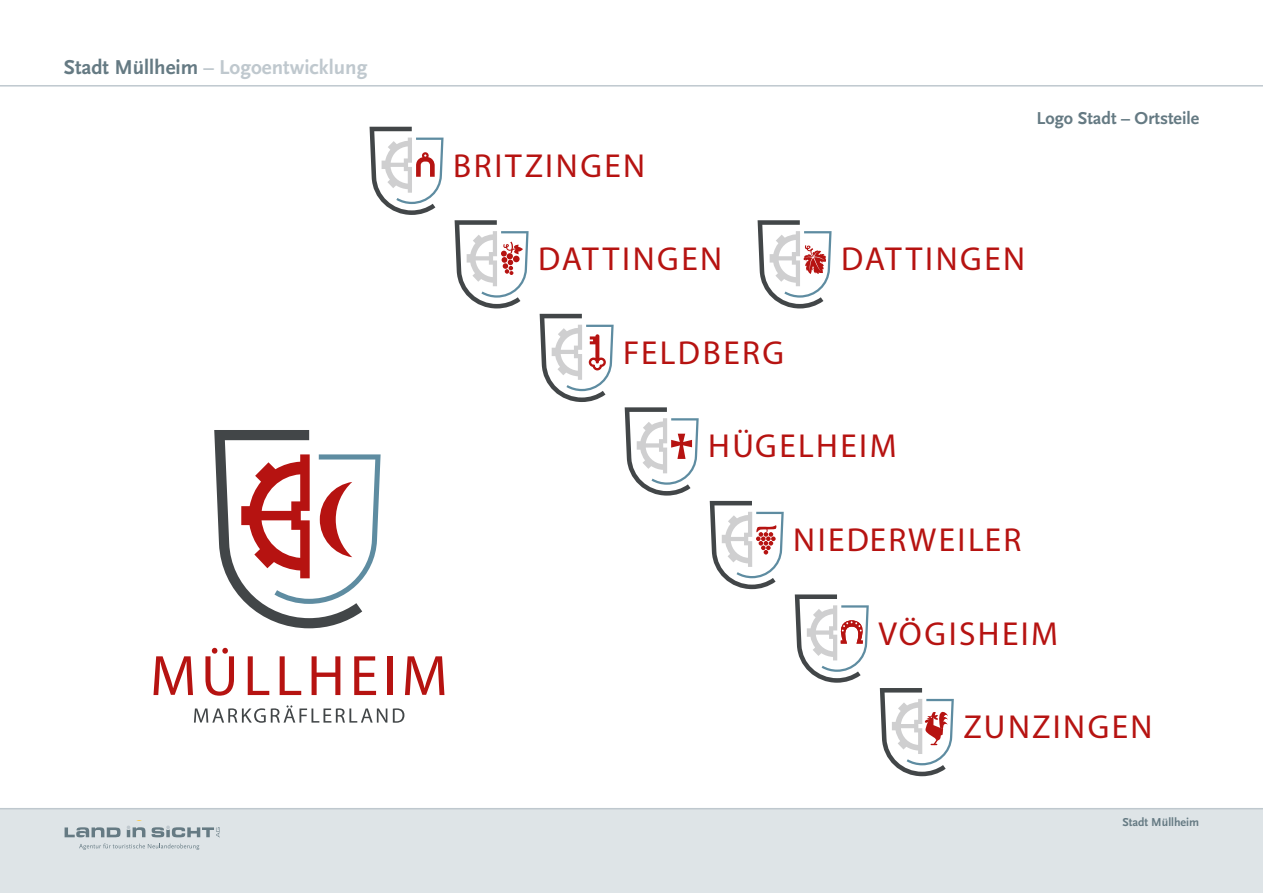
<style>
.page{position:relative;width:1263px;height:893px;background:#fff}
.page>*{position:absolute;margin:0;border:0;box-sizing:border-box;transform-origin:0 0}
.t1{font:33.3px "Myriad Pro";letter-spacing:.075em;color:#b61311}
.t2{font:700 21px "Scala Sans LF";color:#bfc8ce}
.t3{font:700 18px "Scala Sans LF";color:#657a83}
.t4{font:700 12px "Scala Sans LF";color:#657a83}
.s1{color:#657a83}
</style>
<div class="page">
<div style="left:0;top:808px;width:1263px;height:85px;background:#dee4e7"></div>
<hr style="left:0;top:85px;width:1263px;height:2px;background:#bfc8ce">
<hr style="left:0;top:808px;width:1263px;height:1px;background:#bfc8ce">
<svg style="left:65px;top:827px;width:56px;height:10px"></svg>
<svg style="left:152px;top:825px;width:68px;height:12px"></svg>
<svg style="left:79px;top:843px;width:120px;height:7px"></svg>
<svg style="left:127px;top:825px;width:18px;height:12px"></svg>
<svg style="left:214px;top:430px;width:167px;height:198px"></svg>
<svg style="left:153px;top:656px;width:40px;height:39px"></svg>
<svg style="left:205px;top:648px;width:29px;height:48px"></svg>
<svg style="left:248px;top:656px;width:21px;height:39px"></svg>
<svg style="left:280px;top:656px;width:21px;height:39px"></svg>
<svg style="left:312px;top:656px;width:28px;height:39px"></svg>
<svg style="left:354px;top:656px;width:22px;height:39px"></svg>
<div style="left:387px;top:656px;width:5px;height:39px;background:#b61311"></div>
<svg style="left:405px;top:656px;width:39px;height:39px"></svg>
<svg style="left:194px;top:705px;width:193px;height:18px"></svg>
<svg style="left:393px;top:708px;width:11px;height:15px"></svg>
<svg style="left:370px;top:127px;width:73px;height:88px"></svg>
<svg style="left:455px;top:220px;width:74px;height:88px"></svg>
<svg style="left:757px;top:220px;width:74px;height:88px"></svg>
<svg style="left:540px;top:314px;width:74px;height:88px"></svg>
<svg style="left:625px;top:407px;width:74px;height:89px"></svg>
<svg style="left:710px;top:501px;width:74px;height:88px"></svg>
<svg style="left:795px;top:594px;width:74px;height:89px"></svg>
<svg style="left:880px;top:688px;width:74px;height:88px"></svg>
<p class="t2" style="left:64px;top:55px;width:305px"><span class="s1">Stadt Müllheim</span> – Logoentwicklung</p>
<p class="t1" style="left:453px;top:145px;width:193px">BRITZINGEN</p>
<p class="t3" style="left:1037px;top:108px;width:164px">Logo Stadt – Ortsteile</p>
<p class="t1" style="left:538px;top:239px;width:185px">DATTINGEN</p>
<p class="t1" style="left:841px;top:239px;width:185px">DATTINGEN</p>
<p class="t1" style="left:623px;top:332px;width:162px">FELDBERG</p>
<p class="t1" style="left:708px;top:426px;width:190px">HÜGELHEIM</p>
<p class="t1" style="left:793px;top:519px;width:229px">NIEDERWEILER</p>
<p class="t1" style="left:878px;top:613px;width:181px">VÖGISHEIM</p>
<p class="t1" style="left:963px;top:706px;width:191px">ZUNZINGEN</p>
<p class="t4" style="left:1122px;top:815px;width:78px">Stadt Müllheim</p>
</div>
